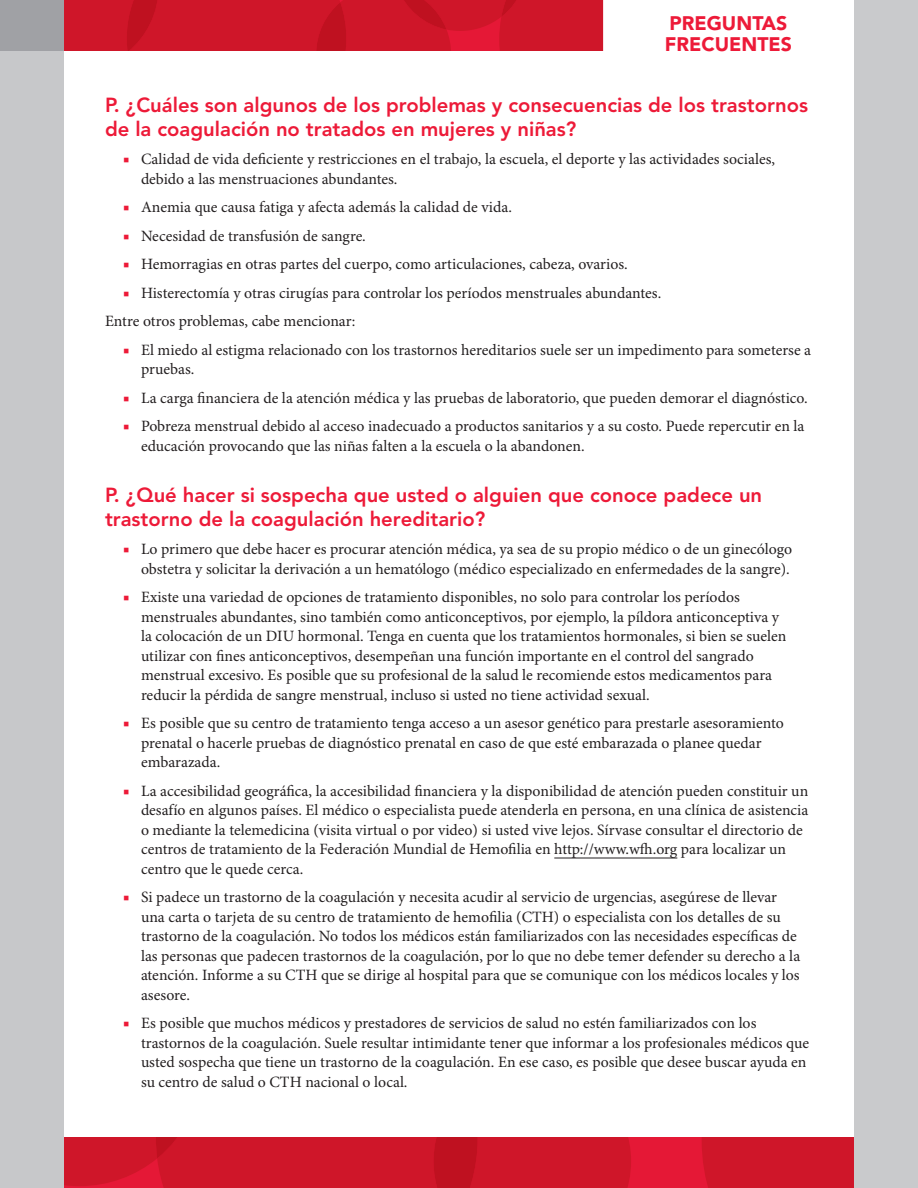
<style>
.page{position:relative;width:918px;height:1188px;background:#fff}
.page>*{position:absolute;margin:0;border:0;box-sizing:border-box;transform-origin:0 0}
.L2{font:800 20.25px/24px "Avenir LT Std";color:#ed1a38}
.t1{font:900 19.5px/20.4px "Avenir LT Std";color:#ed1a38}
.Body{font:15.75px/19.5px "Minion Pro";color:#231f20}
.s1{color:#ed1a38}
</style>
<div class="page">
<div style="left:0;top:51px;width:64px;height:1137px;background:#c7c8ca"></div>
<div style="left:854px;top:0;width:64px;height:1188px;background:#c9cacc"></div>
<div style="left:64px;top:1137px;width:790px;height:51px;background:#e51836"></div>
<svg style="left:64px;top:1137px;width:567px;height:51px;background:#ce1528"></svg>
<div style="left:702px;top:1137px;width:152px;height:51px;background:#cf1629"></div>
<div style="left:0;top:0;width:64px;height:51px;background:#a0a1a5"></div>
<svg style="left:64px;top:0;width:539px;height:51px;background:#ce1528"></svg>
<hr style="left:554px;top:858px;width:123px;height:1px;background:#231f20">
<p class="t1" style="left:665px;top:13px;width:129px">PREGUNTAS<br>FRECUENTES</p>
<p class="L2" style="left:105px;top:93px;width:705px">P. ¿Cuáles son algunos de los problemas y consecuencias de los trastornos de la coagulación no tratados en mujeres y niñas?</p>
<p class="Body" style="left:141px;top:150px;width:636px;text-indent:-18px"><span class="s1">■</span> Calidad de vida deficiente y restricciones en el trabajo, la escuela, el deporte y las actividades sociales, debido a las menstruaciones abundantes.</p>
<p class="Body" style="left:123px;top:198px;width:390px"><span class="s1">■</span> Anemia que causa fatiga y afecta además la calidad de vida.</p>
<p class="Body" style="left:123px;top:227px;width:244px"><span class="s1">■</span> Necesidad de transfusión de sangre.</p>
<p class="Body" style="left:123px;top:255px;width:506px"><span class="s1">■</span> Hemorragias en otras partes del cuerpo, como articulaciones, cabeza, ovarios.</p>
<p class="Body" style="left:123px;top:284px;width:540px"><span class="s1">■</span> Histerectomía y otras cirugías para controlar los períodos menstruales abundantes.</p>
<p class="Body" style="left:105px;top:312px;width:252px">Entre otros problemas, cabe mencionar:</p>
<p class="Body" style="left:141px;top:341px;width:672px;text-indent:-18px"><span class="s1">■</span> El miedo al estigma relacionado con los trastornos hereditarios suele ser un impedimento para someterse a pruebas.</p>
<p class="Body" style="left:123px;top:389px;width:686px"><span class="s1">■</span> La carga financiera de la atención médica y las pruebas de laboratorio, que pueden demorar el diagnóstico.</p>
<p class="Body" style="left:141px;top:417px;width:665px;text-indent:-18px"><span class="s1">■</span> Pobreza menstrual debido al acceso inadecuado a productos sanitarios y a su costo. Puede repercutir en la educación provocando que las niñas falten a la escuela o la abandonen.</p>
<p class="L2" style="left:105px;top:483px;width:659px">P. ¿Qué hacer si sospecha que usted o alguien que conoce padece un trastorno de la coagulación hereditario?</p>
<p class="Body" style="left:123px;top:540px;width:671px;text-align:right"><span class="s1">■</span> Lo primero que debe hacer es procurar atención médica, ya sea de su propio médico o de un ginecólogo obstetra y solicitar la derivación a un hematólogo (médico especializado en enfermedades de la sangre).</p>
<p class="Body" style="left:141px;top:588px;width:647px;text-indent:-18px"><span class="s1">■</span> Existe una variedad de opciones de tratamiento disponibles, no solo para controlar los períodos menstruales abundantes, sino también como anticonceptivos, por ejemplo, la píldora anticonceptiva y la colocación de un DIU hormonal. Tenga en cuenta que los tratamientos hormonales, si bien se suelen utilizar con fines anticonceptivos, desempeñan una función importante en el control del sangrado menstrual excesivo. Es posible que su profesional de la salud le recomiende estos medicamentos para reducir la pérdida de sangre menstrual, incluso si usted no tiene actividad sexual.</p>
<p class="Body" style="left:141px;top:714px;width:644px;text-indent:-18px"><span class="s1">■</span> Es posible que su centro de tratamiento tenga acceso a un asesor genético para prestarle asesoramiento prenatal o hacerle pruebas de diagnóstico prenatal en caso de que esté embarazada o planee quedar embarazada.</p>
<p class="Body" style="left:141px;top:782px;width:669px;text-indent:-18px"><span class="s1">■</span> La accesibilidad geográfica, la accesibilidad financiera y la disponibilidad de atención pueden constituir un desafío en algunos países. El médico o especialista puede atenderla en persona, en una clínica de asistencia o mediante la telemedicina (visita virtual o por video) si usted vive lejos. Sírvase consultar el directorio de centros de tratamiento de la Federación Mundial de Hemofilia en http://www.wfh.org para localizar un centro que le quede cerca.</p>
<p class="Body" style="left:141px;top:888px;width:661px;text-indent:-18px"><span class="s1">■</span> Si padece un trastorno de la coagulación y necesita acudir al servicio de urgencias, asegúrese de llevar una carta o tarjeta de su centro de tratamiento de hemofilia (CTH) o especialista con los detalles de su trastorno de la coagulación. No todos los médicos están familiarizados con las necesidades específicas de las personas que padecen trastornos de la coagulación, por lo que no debe temer defender su derecho a la atención. Informe a su CTH que se dirige al hospital para que se comunique con los médicos locales y los asesore.</p>
<p class="Body" style="left:141px;top:1014px;width:670px;text-indent:-18px"><span class="s1">■</span> Es posible que muchos médicos y prestadores de servicios de salud no estén familiarizados con los trastornos de la coagulación. Suele resultar intimidante tener que informar a los profesionales médicos que usted sospecha que tiene un trastorno de la coagulación. En ese caso, es posible que desee buscar ayuda en su centro de salud o CTH nacional o local.</p>
</div>
